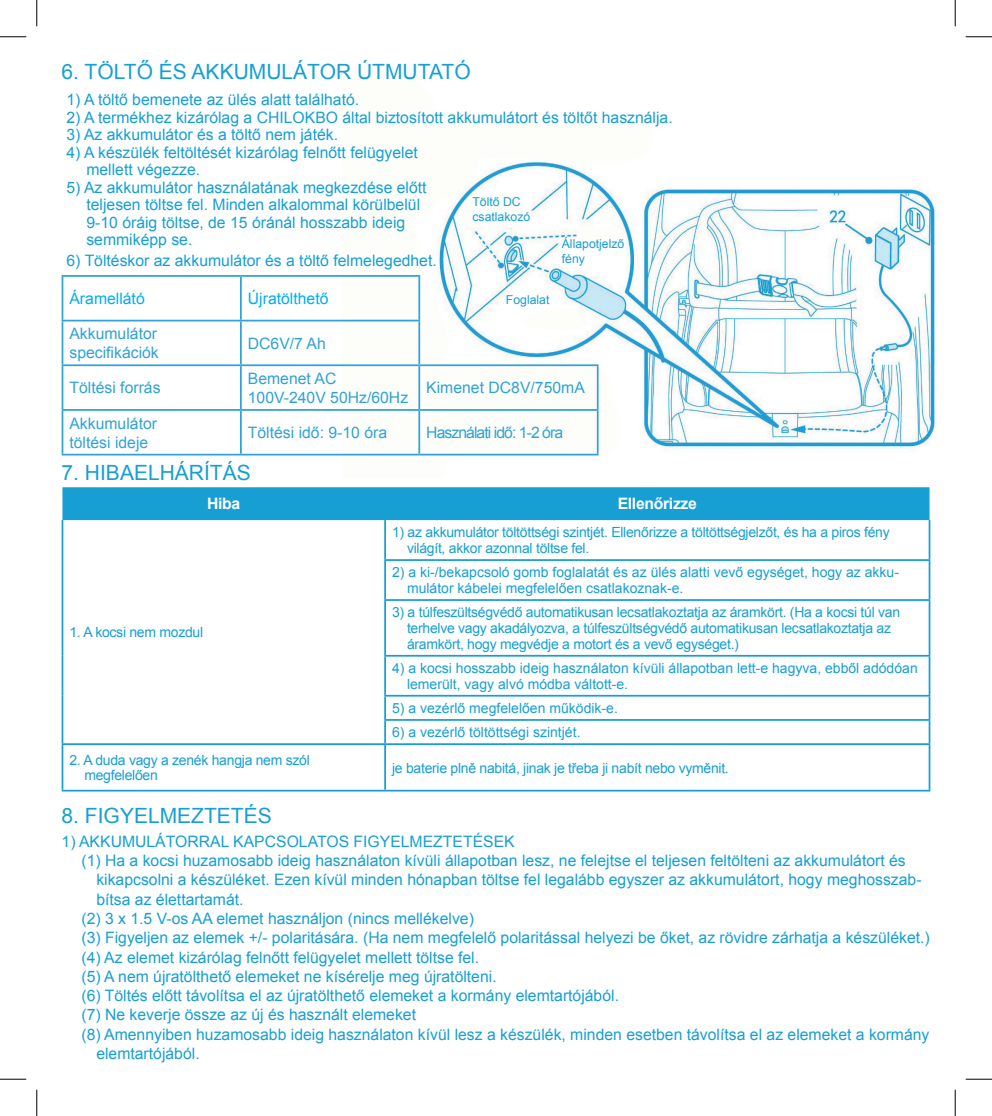
<style>
.page{position:relative;width:992px;height:1116px;background:#fff}
.page>*{position:absolute;margin:0;border:0;box-sizing:border-box;transform-origin:0 0}
.t1{font:21px "Arial";color:#179fd4}
.t2{font:15.75px/17.5px "Arial";color:#179fd4}
.t3{font:15.75px/18.9px "Arial";color:#30a2d5}
.t4{font:15.75px "Arial";color:#00aeef}
.t5{font:15.75px "Arial";letter-spacing:-.06em;color:#30a2d5}
.t6{font:700 15.75px "Arial";letter-spacing:-.02em;color:#fff}
.t7{font:14px/15.8px "Arial";letter-spacing:-.02em;color:#179fd4}
.t8{font:14px/15.8px "Arial";color:#179fd4}
.t9{font:12.25px/14.7px "Arial";color:#179fd4}
</style>
<div class="page">
<img style="left:342px;top:162px;width:594px;height:294px">
<hr style="left:62px;top:277px;width:1px;height:43px;background:#30a2d5">
<hr style="left:240px;top:277px;width:2px;height:43px;background:#30a2d5">
<hr style="left:418px;top:277px;width:2px;height:43px;background:#30a2d5">
<hr style="left:62px;top:321px;width:1px;height:43px;background:#30a2d5">
<hr style="left:240px;top:321px;width:2px;height:43px;background:#30a2d5">
<hr style="left:418px;top:321px;width:2px;height:43px;background:#30a2d5">
<hr style="left:62px;top:366px;width:1px;height:43px;background:#30a2d5">
<hr style="left:240px;top:366px;width:2px;height:43px;background:#30a2d5">
<hr style="left:418px;top:366px;width:2px;height:43px;background:#30a2d5">
<hr style="left:62px;top:411px;width:1px;height:42px;background:#30a2d5">
<hr style="left:240px;top:411px;width:2px;height:42px;background:#30a2d5">
<hr style="left:418px;top:411px;width:2px;height:42px;background:#30a2d5">
<hr style="left:62px;top:453px;width:179px;height:2px;background:#30a2d5">
<hr style="left:241px;top:453px;width:178px;height:2px;background:#30a2d5">
<hr style="left:419px;top:453px;width:179px;height:2px;background:#30a2d5">
<hr style="left:62px;top:275px;width:179px;height:2px;background:#30a2d5">
<hr style="left:241px;top:275px;width:179px;height:2px;background:#30a2d5">
<hr style="left:62px;top:320px;width:179px;height:1px;background:#30a2d5">
<hr style="left:241px;top:320px;width:179px;height:1px;background:#30a2d5">
<hr style="left:62px;top:364px;width:179px;height:2px;background:#30a2d5">
<hr style="left:241px;top:364px;width:178px;height:2px;background:#30a2d5">
<hr style="left:419px;top:364px;width:179px;height:2px;background:#30a2d5">
<hr style="left:596px;top:366px;width:2px;height:43px;background:#30a2d5">
<hr style="left:62px;top:409px;width:179px;height:2px;background:#30a2d5">
<hr style="left:241px;top:409px;width:178px;height:2px;background:#30a2d5">
<hr style="left:419px;top:409px;width:179px;height:2px;background:#30a2d5">
<hr style="left:596px;top:411px;width:2px;height:42px;background:#30a2d5">
<div style="left:62px;top:487px;width:867px;height:33px;background:#179fd4"></div>
<hr style="left:384px;top:520px;width:2px;height:39px;background:#179fd4">
<hr style="left:384px;top:559px;width:546px;height:2px;background:#179fd4">
<hr style="left:384px;top:561px;width:2px;height:38px;background:#179fd4">
<hr style="left:384px;top:599px;width:546px;height:2px;background:#179fd4">
<hr style="left:384px;top:601px;width:2px;height:53px;background:#179fd4">
<hr style="left:62px;top:743px;width:323px;height:2px;background:#179fd4">
<hr style="left:62px;top:520px;width:1px;height:40px;background:#179fd4">
<hr style="left:928px;top:520px;width:2px;height:39px;background:#179fd4">
<hr style="left:62px;top:560px;width:1px;height:40px;background:#179fd4">
<hr style="left:62px;top:600px;width:1px;height:55px;background:#179fd4">
<hr style="left:62px;top:655px;width:1px;height:40px;background:#179fd4">
<svg style="left:62px;top:695px;width:1px;height:48px"></svg>
<hr style="left:928px;top:561px;width:2px;height:38px;background:#179fd4">
<hr style="left:928px;top:601px;width:2px;height:53px;background:#179fd4">
<hr style="left:62px;top:745px;width:1px;height:44px;background:#179fd4">
<hr style="left:62px;top:789px;width:323px;height:2px;background:#179fd4">
<hr style="left:384px;top:694px;width:546px;height:2px;background:#179fd4">
<hr style="left:384px;top:719px;width:546px;height:1px;background:#179fd4">
<hr style="left:385px;top:743px;width:545px;height:2px;background:#179fd4">
<hr style="left:384px;top:654px;width:546px;height:2px;background:#179fd4">
<hr style="left:384px;top:656px;width:2px;height:38px;background:#179fd4">
<hr style="left:928px;top:656px;width:2px;height:38px;background:#179fd4">
<hr style="left:384px;top:696px;width:2px;height:23px;background:#179fd4">
<hr style="left:928px;top:696px;width:2px;height:23px;background:#179fd4">
<hr style="left:384px;top:720px;width:2px;height:23px;background:#179fd4">
<hr style="left:928px;top:720px;width:2px;height:23px;background:#179fd4">
<hr style="left:384px;top:745px;width:2px;height:44px;background:#179fd4">
<hr style="left:928px;top:745px;width:2px;height:44px;background:#179fd4">
<hr style="left:385px;top:789px;width:545px;height:2px;background:#179fd4">
<svg style="left:0;top:36px;width:26px;height:1px"></svg>
<svg style="left:965px;top:36px;width:26px;height:1px"></svg>
<svg style="left:0;top:1078px;width:26px;height:1px"></svg>
<svg style="left:965px;top:1078px;width:26px;height:1px"></svg>
<svg style="left:36px;top:0;width:1px;height:26px"></svg>
<svg style="left:36px;top:1089px;width:1px;height:26px"></svg>
<svg style="left:954px;top:0;width:1px;height:26px"></svg>
<svg style="left:954px;top:1089px;width:1px;height:26px"></svg>
<h1 class="t1" style="left:62px;top:58px;width:410px">6. TÖLTŐ ÉS AKKUMULÁTOR ÚTMUTATÓ</h1>
<p class="t2" style="left:67px;top:91px;width:294px">1) A töltő bemenete az ülés alatt található.</p>
<p class="t2" style="left:67px;top:109px;width:607px">2) A termékhez kizárólag a CHILOKBO által biztosított akkumulátort és töltőt használja.</p>
<p class="t2" style="left:67px;top:126px;width:273px">3) Az akkumulátor és a töltő nem játék.</p>
<p class="t2" style="left:86px;top:144px;width:333px;text-indent:-20px">4) A készülék feltöltését kizárólag felnőtt felügyelet mellett végezze.</p>
<p class="t2" style="left:86px;top:179px;width:341px;text-indent:-20px">5) Az akkumulátor használatának megkezdése előtt teljesen töltse fel. Minden alkalommal körülbelül 9-10 óráig töltse, de 15 óránál hosszabb ideig semmiképp se.</p>
<p class="t2" style="left:67px;top:252px;width:371px">6) Töltéskor az akkumulátor és a töltő felmelegedhet.</p>
<p class="t9" style="left:472px;top:194px;width:59px">Töltő DC csatlakozó</p>
<p class="t9" style="left:561px;top:236px;width:64px">Állapotjelző fény</p>
<p class="t4" style="left:69px;top:288px;width:77px">Áramellátó</p>
<p class="t4" style="left:248px;top:288px;width:82px">Újratölthető</p>
<p class="t3" style="left:69px;top:324px;width:91px">Akkumulátor specifikációk</p>
<p class="t3" style="left:248px;top:334px;width:79px">DC6V/7 Ah</p>
<p class="t3" style="left:69px;top:378px;width:93px">Töltési forrás</p>
<p class="t3" style="left:248px;top:369px;width:162px">Bemenet AC<br>100V-240V 50Hz/60Hz</p>
<p class="t3" style="left:426px;top:378px;width:160px">Kimenet DC8V/750mA</p>
<p class="t3" style="left:69px;top:413px;width:89px">Akkumulátor töltési ideje</p>
<p class="t3" style="left:248px;top:423px;width:141px">Töltési idő: 9-10 óra</p>
<p class="t5" style="left:426px;top:422px;width:138px">Használati idő: 1-2 óra</p>
<p class="t9" style="left:506px;top:292px;width:45px">Foglalat</p>
<h1 class="t1" style="left:62px;top:459px;width:191px">7. HIBAELHÁRÍTÁS</h1>
<p class="t6" style="left:207px;top:493px;width:35px">Hiba</p>
<p class="t6" style="left:617px;top:493px;width:81px">Ellenőrizze</p>
<p class="t7" style="left:69px;top:624px;width:135px">1. A kocsi nem mozdul</p>
<p class="t7" style="left:407px;top:524px;width:484px;text-indent:-15px">1) az akkumulátor töltöttségi szintjét. Ellenőrizze a töltöttségjelzőt, és ha a piros fény világít, akkor azonnal töltse fel.</p>
<p class="t8" style="left:407px;top:564px;width:493px;text-indent:-15px">2) a ki-/bekapcsoló gomb foglalatát és az ülés alatti vevő egységet, hogy az akku&shy;mulátor kábelei megfelelően csatlakoznak-e.</p>
<p class="t7" style="left:407px;top:604px;width:494px;text-indent:-15px">3) a túlfeszültségvédő automatikusan lecsatlakoztatja az áramkört. (Ha a kocsi túl van terhelve vagy akadályozva, a túlfeszültségvédő automatikusan lecsatlakoztatja az áramkört, hogy megvédje a motort és a vevő egységet.)</p>
<p class="t8" style="left:407px;top:660px;width:512px;text-indent:-15px">4) a kocsi hosszabb ideig használaton kívüli állapotban lett-e hagyva, ebből adódóan lemerült, vagy alvó módba váltott-e.</p>
<p class="t8" style="left:392px;top:700px;width:227px">5) a vezérlő megfelelően működik-e.</p>
<p class="t8" style="left:392px;top:724px;width:190px">6) a vezérlő töltöttségi szintjét.</p>
<p class="t7" style="left:84px;top:751px;width:227px;text-indent:-15px">2. A duda vagy a zenék hangja nem szól megfelelően</p>
<p class="t7" style="left:392px;top:759px;width:338px">je baterie plně nabitá, jinak je třeba ji nabít nebo vyměnit.</p>
<h1 class="t1" style="left:62px;top:801px;width:212px">8. FIGYELMEZTETÉS</h1>
<p class="t2" style="left:62px;top:832px;width:454px">1) AKKUMULÁTORRAL KAPCSOLATOS FIGYELMEZTETÉSEK</p>
<p class="t2" style="left:81px;top:852px;width:825px">(1) Ha a kocsi huzamosabb ideig használaton kívüli állapotban lesz, ne felejtse el teljesen feltölteni az akkumulátort és</p>
<p class="t2" style="left:96px;top:871px;width:826px">kikapcsolni a készüléket. Ezen kívül minden hónapban töltse fel legalább egyszer az akkumulátort, hogy meghosszab-</p>
<p class="t2" style="left:96px;top:890px;width:149px">bítsa az élettartamát.</p>
<p class="t2" style="left:81px;top:909px;width:394px">(2) 3 x 1.5 V-os AA elemet használjon (nincs mellékelve)</p>
<p class="t2" style="left:81px;top:929px;width:849px">(3) Figyeljen az elemek +/- polaritására. (Ha nem megfelelő polaritással helyezi be őket, az rövidre zárhatja a készüléket.)</p>
<p class="t2" style="left:81px;top:948px;width:399px">(4) Az elemet kizárólag felnőtt felügyelet mellett töltse fel.</p>
<p class="t2" style="left:81px;top:967px;width:416px">(5) A nem újratölthető elemeket ne kísérelje meg újratölteni.</p>
<p class="t2" style="left:81px;top:986px;width:539px">(6) Töltés előtt távolítsa el az újratölthető elemeket a kormány elemtartójából.</p>
<p class="t2" style="left:81px;top:1005px;width:336px">(7) Ne keverje össze az új és használt elemeket</p>
<p class="t2" style="left:81px;top:1025px;width:849px">(8) Amennyiben huzamosabb ideig használaton kívül lesz a készülék, minden esetben távolítsa el az elemeket a kormány</p>
<p class="t2" style="left:96px;top:1044px;width:105px">elemtartójából.</p>
</div>
